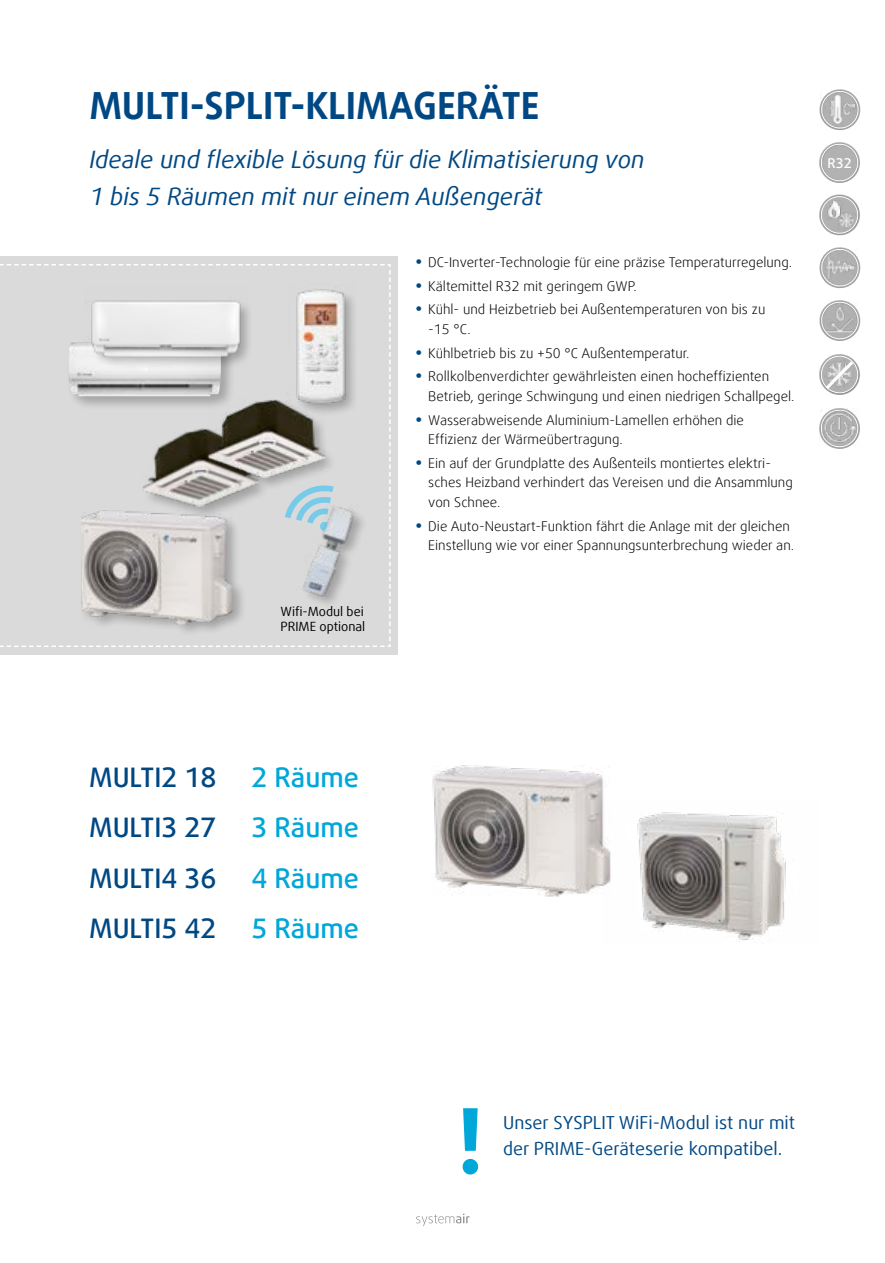
<style>
.page{position:relative;width:885px;height:1263px;background:#fff}
.page>*{position:absolute;margin:0;border:0;box-sizing:border-box;transform-origin:0 0}
.t1{font:700 90.45px "Daxline Offc Pro";color:#00a7d8}
.t2{font:700 37.5px "Daxline Offc Pro";color:#004884}
.t3{font:500 27px "Daxline Offc Pro";color:#004884}
.t4{font:500 27px "Daxline Offc Pro";color:#00a7d8}
.t5{font:italic 24px/37.5px "Daxline Offc Pro";color:#004884}
.t6{font:18px/25.5px "Daxline Offc Pro";color:#004884}
.t7{font:300 13.5px/19.5px "Daxline Offc Pro";color:#000}
.t8{font:500 13.5px "Daxline Offc Pro";color:#fff}
.t9{font:12.75px/15px "Daxline Offc Pro";color:#000}
.s1{font-weight:700;font-size:16.5px;color:#004884}
</style>
<div class="page">
<img style="left:432px;top:766px;width:178px;height:131px">
<img style="left:603px;top:800px;width:191px;height:142px">
<svg style="left:416px;top:1213px;width:53px;height:13px"></svg>
<svg style="left:819px;top:247px;width:42px;height:41px"></svg>
<svg style="left:819px;top:300px;width:42px;height:41px"></svg>
<img style="left:824px;top:252px;width:31px;height:31px">
<img style="left:822px;top:303px;width:35px;height:35px">
<svg style="left:831px;top:423px;width:29px;height:26px"></svg>
<img style="left:819px;top:408px;width:40px;height:39px">
<div style="left:0;top:256px;width:397px;height:399px;background:#dadada"></div>
<svg style="left:819px;top:89px;width:42px;height:42px"></svg>
<img style="left:820px;top:91px;width:38px;height:39px">
<svg style="left:819px;top:142px;width:41px;height:41px"></svg>
<svg style="left:819px;top:354px;width:41px;height:41px"></svg>
<svg style="left:819px;top:194px;width:41px;height:42px"></svg>
<img style="left:837px;top:212px;width:18px;height:18px">
<img style="left:823px;top:199px;width:21px;height:21px">
<svg style="left:0;top:264px;width:390px;height:383px"></svg>
<div style="left:303px;top:505px;width:66px;height:103px;background:#dadada"></div>
<img style="left:288px;top:502px;width:83px;height:101px">
<h2 class="t2" style="left:89px;top:80px;width:451px">MULTI-SPLIT-KLIMAGERÄTE</h2>
<h3 class="t5" style="left:89px;top:140px;width:557px">Ideale und flexible Lösung für die Klimatisierung von<br>1 bis 5 Räumen mit nur einem Außengerät</h3>
<p class="t9" style="left:280px;top:604px;width:86px">Wifi-Modul bei<br>PRIME optional</p>
<p class="t7" style="left:415px;top:252px;width:378px"><span class="s1">•</span> DC-Inverter-Technologie für eine präzise Temperaturregelung.</p>
<p class="t7" style="left:415px;top:276px;width:222px"><span class="s1">•</span> Kältemittel R32 mit geringem GWP.</p>
<p class="t7" style="left:428px;top:300px;width:338px;text-indent:-13px"><span class="s1">•</span> Kühl- und Heizbetrieb bei Außentemperaturen von bis zu -15 °C.</p>
<p class="t7" style="left:415px;top:343px;width:275px"><span class="s1">•</span> Kühlbetrieb bis zu +50 °C Außentemperatur.</p>
<p class="t7" style="left:428px;top:367px;width:368px;text-indent:-13px"><span class="s1">•</span> Rollkolbenverdichter gewährleisten einen hocheffizienten<br>Betrieb, geringe Schwingung und einen niedrigen Schallpegel.</p>
<p class="t7" style="left:428px;top:410px;width:317px;text-indent:-13px"><span class="s1">•</span> Wasserabweisende Aluminium-Lamellen erhöhen die<br>Effizienz der Wärmeübertragung.</p>
<p class="t7" style="left:428px;top:453px;width:366px;text-indent:-13px"><span class="s1">•</span> Ein auf der Grundplatte des Außenteils montiertes elektri&shy;sches Heizband verhindert das Vereisen und die Ansammlung von Schnee.</p>
<p class="t7" style="left:428px;top:516px;width:367px;text-indent:-13px"><span class="s1">•</span> Die Auto-Neustart-Funktion fährt die Anlage mit der gleichen<br>Einstellung wie vor einer Spannungsunterbrechung wieder an.</p>
<p class="t8" style="left:827px;top:154px;width:26px">R32</p>
<h3 class="t3" style="left:89px;top:759px;width:129px">MULTI2 18</h3>
<h3 class="t4" style="left:251px;top:759px;width:109px">2 Räume</h3>
<h3 class="t3" style="left:89px;top:810px;width:129px">MULTI3 27</h3>
<h3 class="t4" style="left:251px;top:810px;width:109px">3 Räume</h3>
<h3 class="t3" style="left:89px;top:860px;width:129px">MULTI4 36</h3>
<h3 class="t4" style="left:251px;top:860px;width:109px">4 Räume</h3>
<h3 class="t3" style="left:89px;top:910px;width:129px">MULTI5 42</h3>
<h3 class="t4" style="left:251px;top:910px;width:109px">5 Räume</h3>
<h1 class="t1" style="left:457px;top:1081px;width:28px">!</h1>
<h3 class="t6" style="left:503px;top:1110px;width:293px">Unser SYSPLIT WiFi-Modul ist nur mit der PRIME-Geräteserie kompatibel.</h3>
</div>
